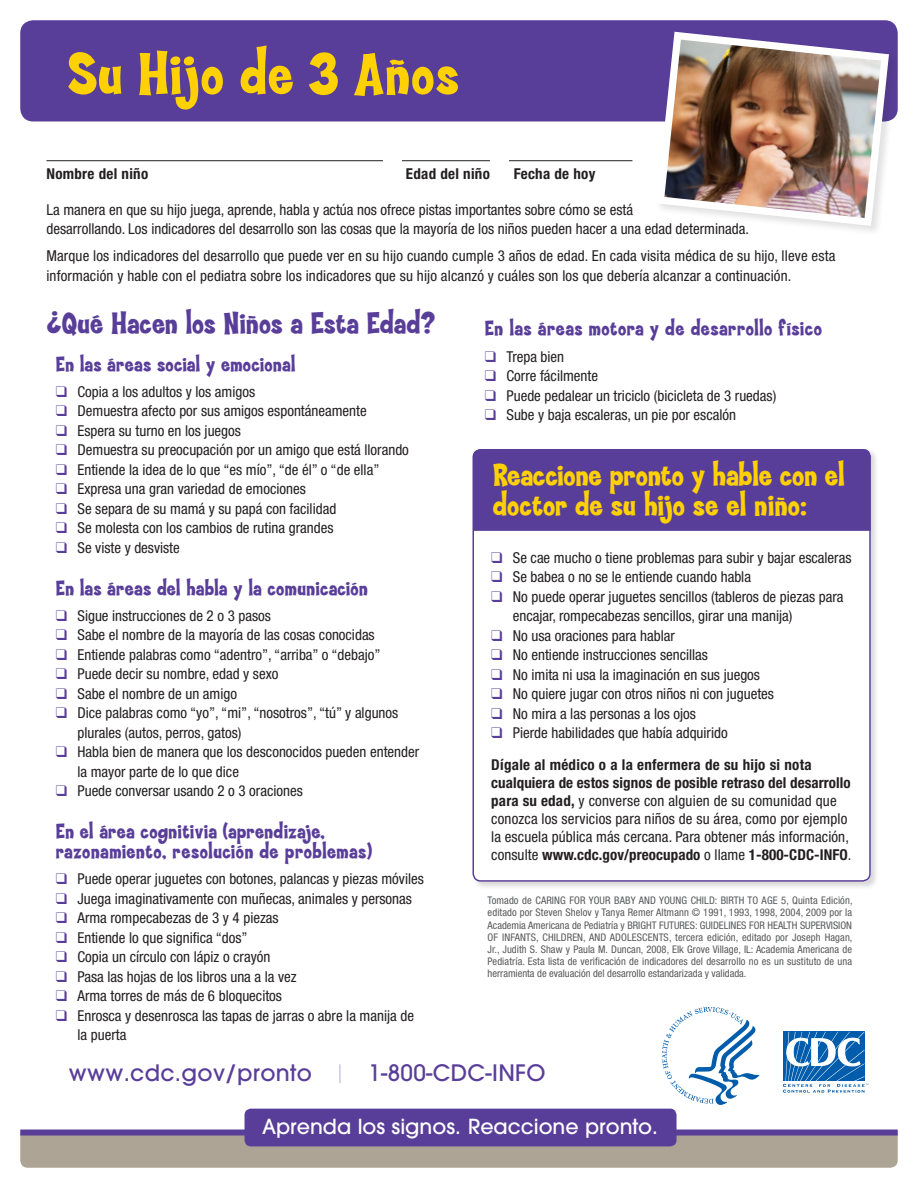
<style>
.page{position:relative;width:918px;height:1188px;background:#fff}
.page>*{position:absolute;margin:0;border:0;box-sizing:border-box;transform-origin:0 0}
.t1{font:800 61.5px "Coop";letter-spacing:.02em;color:#fed105}
.t2{font:800 32.25px/30px "Coop";letter-spacing:-.005em;color:#fed105}
.t3{font:800 31.5px "Coop";color:#593e99}
.t4{font:500 22.5px "Avant Garde";letter-spacing:.015em;color:#593e99}
.t5{font:800 21.75px/20px "Coop";letter-spacing:.015em;color:#593e99}
.t6{font:500 20.7px "Avant Garde";color:#fff}
.t7{font:condensed 15px/19.5px "Helvetica Neue";color:#231f20}
.t8{font:700 condensed 15px "Helvetica Neue";letter-spacing:.02em;color:#231f20}
.t9{font:condensed 10.5px/12.1px "Helvetica Neue";color:#57585a;text-align:justify}
.s1{color:#593e99}
.s2{font-weight:700}
.s3{font-weight:200;color:#9c8dc3}
</style>
<div class="page">
<div style="left:20px;top:20px;width:878px;height:102px;background:#593e99;border-radius:13px"></div>
<hr style="left:46px;top:160px;width:586px;height:1px;background:#231f20">
<div style="left:383px;top:155px;width:19px;height:13px;background:#fff"></div>
<div style="left:490px;top:155px;width:19px;height:12px;background:#fff"></div>
<div style="left:472px;top:448px;width:406px;height:442px;background:#231f20;opacity:.17"></div>
<div style="left:473px;top:449px;width:398px;height:433px;background:#fff;border-radius:8px"></div>
<div style="left:473px;top:449px;width:398px;height:82px;background:#593e99"></div>
<div style="left:473px;top:449px;width:398px;height:433px;border:2px solid #593e99;border-radius:8px"></div>
<div style="left:655px;top:30px;width:244px;height:206px;background:#231f20;opacity:.13"></div>
<svg style="left:656px;top:32px;width:233px;height:194px"></svg>
<img style="left:664px;top:40px;width:217px;height:178px">
<div style="left:20px;top:1136px;width:878px;height:32px;background:#ada496"></div>
<div style="left:20px;top:1130px;width:878px;height:6px;background:#593e99"></div>
<div style="left:245px;top:1109px;width:432px;height:37px;background:#593e99;border-radius:6px"></div>
<svg style="left:783px;top:1031px;width:82px;height:1px"></svg>
<svg style="left:783px;top:1032px;width:85px;height:61px"></svg>
<svg style="left:662px;top:1007px;width:98px;height:98px"></svg>
<p class="t1" style="left:68px;top:41px;width:393px">Su Hijo de 3 Años</p>
<p class="t8" style="left:46px;top:165px;width:103px">Nombre del niño</p>
<p class="t8" style="left:406px;top:165px;width:86px">Edad del niño</p>
<p class="t8" style="left:514px;top:165px;width:83px">Fecha de hoy</p>
<p class="t7" style="left:46px;top:200px;width:704px">La manera en que su hijo juega, aprende, habla y actúa nos ofrece pistas importantes sobre cómo se está<br>desarrollando. Los indicadores del desarrollo son las cosas que la mayoría de los niños pueden hacer a una edad determinada.</p>
<p class="t7" style="left:46px;top:246px;width:790px">Marque los indicadores del desarrollo que puede ver en su hijo cuando cumple 3 años de edad. En cada visita médica de su hijo, lleve esta información y hable con el pediatra sobre los indicadores que su hijo alcanzó y cuáles son los que debería alcanzar a continuación.</p>
<p class="t3" style="left:47px;top:306px;width:390px">¿Qué Hacen los Niños a Esta Edad?</p>
<p class="t5" style="left:56px;top:355px;width:241px">En las áreas social y emocional</p>
<p class="t7" style="left:56px;top:382px;width:201px"><span class="s1">❑</span> Copia a los adultos y los amigos</p>
<p class="t7" style="left:56px;top:401px;width:312px"><span class="s1">❑</span> Demuestra afecto por sus amigos espontáneamente</p>
<p class="t7" style="left:56px;top:421px;width:187px"><span class="s1">❑</span> Espera su turno en los juegos</p>
<p class="t7" style="left:56px;top:440px;width:355px"><span class="s1">❑</span> Demuestra su preocupación por un amigo que está llorando</p>
<p class="t7" style="left:56px;top:460px;width:325px"><span class="s1">❑</span> Entiende la idea de lo que “es mío”, “de él” o “de ella”</p>
<p class="t7" style="left:56px;top:479px;width:252px"><span class="s1">❑</span> Expresa una gran variedad de emociones</p>
<p class="t7" style="left:56px;top:499px;width:282px"><span class="s1">❑</span> Se separa de su mamá y su papá con facilidad</p>
<p class="t7" style="left:56px;top:518px;width:279px"><span class="s1">❑</span> Se molesta con los cambios de rutina grandes</p>
<p class="t7" style="left:56px;top:538px;width:125px"><span class="s1">❑</span> Se viste y desviste</p>
<p class="t5" style="left:56px;top:579px;width:313px">En las áreas del habla y la comunicación</p>
<p class="t7" style="left:56px;top:606px;width:217px"><span class="s1">❑</span> Sigue instrucciones de 2 o 3 pasos</p>
<p class="t7" style="left:56px;top:625px;width:320px"><span class="s1">❑</span> Sabe el nombre de la mayoría de las cosas conocidas</p>
<p class="t7" style="left:56px;top:645px;width:326px"><span class="s1">❑</span> Entiende palabras como “adentro”, “arriba” o “debajo”</p>
<p class="t7" style="left:56px;top:664px;width:224px"><span class="s1">❑</span> Puede decir su nombre, edad y sexo</p>
<p class="t7" style="left:56px;top:684px;width:183px"><span class="s1">❑</span> Sabe el nombre de un amigo</p>
<p class="t7" style="left:78px;top:703px;width:322px;text-indent:-22px"><span class="s1">❑</span> Dice palabras como “yo”, “mi”, “nosotros”, “tú” y algunos plurales (autos, perros, gatos)</p>
<p class="t7" style="left:78px;top:742px;width:343px;text-indent:-22px"><span class="s1">❑</span> Habla bien de manera que los desconocidos pueden entender la mayor parte de lo que dice</p>
<p class="t7" style="left:56px;top:781px;width:248px"><span class="s1">❑</span> Puede conversar usando 2 o 3 oraciones</p>
<p class="t5" style="left:56px;top:822px;width:318px">En el área cognitivia (aprendizaje, razonamiento, resolución de problemas)</p>
<p class="t7" style="left:56px;top:869px;width:369px"><span class="s1">❑</span> Puede operar juguetes con botones, palancas y piezas móviles</p>
<p class="t7" style="left:56px;top:889px;width:358px"><span class="s1">❑</span> Juega imaginativamente con muñecas, animales y personas</p>
<p class="t7" style="left:56px;top:908px;width:224px"><span class="s1">❑</span> Arma rompecabezas de 3 y 4 piezas</p>
<p class="t7" style="left:56px;top:928px;width:193px"><span class="s1">❑</span> Entiende lo que significa “dos”</p>
<p class="t7" style="left:56px;top:947px;width:216px"><span class="s1">❑</span> Copia un círculo con lápiz o crayón</p>
<p class="t7" style="left:56px;top:967px;width:242px"><span class="s1">❑</span> Pasa las hojas de los libros una a la vez</p>
<p class="t7" style="left:56px;top:986px;width:228px"><span class="s1">❑</span> Arma torres de más de 6 bloquecitos</p>
<p class="t7" style="left:78px;top:1006px;width:338px;text-indent:-22px"><span class="s1">❑</span> Enrosca y desenrosca las tapas de jarras o abre la manija de la puerta</p>
<p class="t5" style="left:485px;top:319px;width:339px">En las áreas motora y de desarrollo físico</p>
<p class="t7" style="left:485px;top:347px;width:81px"><span class="s1">❑</span> Trepa bien</p>
<p class="t7" style="left:485px;top:366px;width:115px"><span class="s1">❑</span> Corre fácilmente</p>
<p class="t7" style="left:485px;top:386px;width:293px"><span class="s1">❑</span> Puede pedalear un triciclo (bicicleta de 3 ruedas)</p>
<p class="t7" style="left:485px;top:405px;width:253px"><span class="s1">❑</span> Sube y baja escaleras, un pie por escalón</p>
<p class="t2" style="left:493px;top:461px;width:354px">Reaccione pronto y hable con el doctor de su hijo se el niño:</p>
<p class="t7" style="left:491px;top:548px;width:362px"><span class="s1">❑</span> Se cae mucho o tiene problemas para subir y bajar escaleras</p>
<p class="t7" style="left:491px;top:567px;width:261px"><span class="s1">❑</span> Se babea o no se le entiende cuando habla</p>
<p class="t7" style="left:513px;top:587px;width:332px;text-indent:-22px"><span class="s1">❑</span> No puede operar juguetes sencillos (tableros de piezas para encajar, rompecabezas sencillos, girar una manija)</p>
<p class="t7" style="left:491px;top:626px;width:185px"><span class="s1">❑</span> No usa oraciones para hablar</p>
<p class="t7" style="left:491px;top:645px;width:218px"><span class="s1">❑</span> No entiende instrucciones sencillas</p>
<p class="t7" style="left:491px;top:665px;width:270px"><span class="s1">❑</span> No imita ni usa la imaginación en sus juegos</p>
<p class="t7" style="left:491px;top:684px;width:284px"><span class="s1">❑</span> No quiere jugar con otros niños ni con juguetes</p>
<p class="t7" style="left:491px;top:704px;width:206px"><span class="s1">❑</span> No mira a las personas a los ojos</p>
<p class="t7" style="left:491px;top:723px;width:238px"><span class="s1">❑</span> Pierde habilidades que había adquirido</p>
<p class="t7" style="left:491px;top:755px;width:362px;line-height:18px"><span class="s2">Dígale al médico o a la enfermera de su hijo si nota cualquiera de estos signos de posible retraso del desarrollo para su edad,</span> y converse con alguien de su comunidad que conozca los servicios para niños de su área, como por ejemplo la escuela pública más cercana. Para obtener más información, consulte <span class="s2">www.cdc.gov/preocupado</span> o llame <span class="s2">1-800-CDC-INFO</span>.</p>
<p class="t9" style="left:488px;top:894px;width:366px">Tomado de CARING FOR YOUR BABY AND YOUNG CHILD: BIRTH TO AGE 5, Quinta Edición, editado por Steven Shelov y Tanya Remer Altmann © 1991, 1993, 1998, 2004, 2009 por la Academia Americana de Pediatría y BRIGHT FUTURES: GUIDELINES FOR HEALTH SUPERVISION OF INFANTS, CHILDREN, AND ADOLESCENTS, tercera edición, editado por Joseph Hagan, Jr., Judith S. Shaw y Paula M. Duncan, 2008, Elk Grove Village, IL: Academia Americana de Pediatría. Esta lista de verificación de indicadores del desarrollo no es un sustituto de una herramienta de evaluación del desarrollo estandarizada y validada.</p>
<p class="t4" style="left:69px;top:1059px;width:478px">www.cdc.gov/pronto <span class="s3">|</span> 1-800-CDC-INFO</p>
<p class="t6" style="left:262px;top:1114px;width:397px">Aprenda los signos. Reaccione pronto.</p>
</div>
